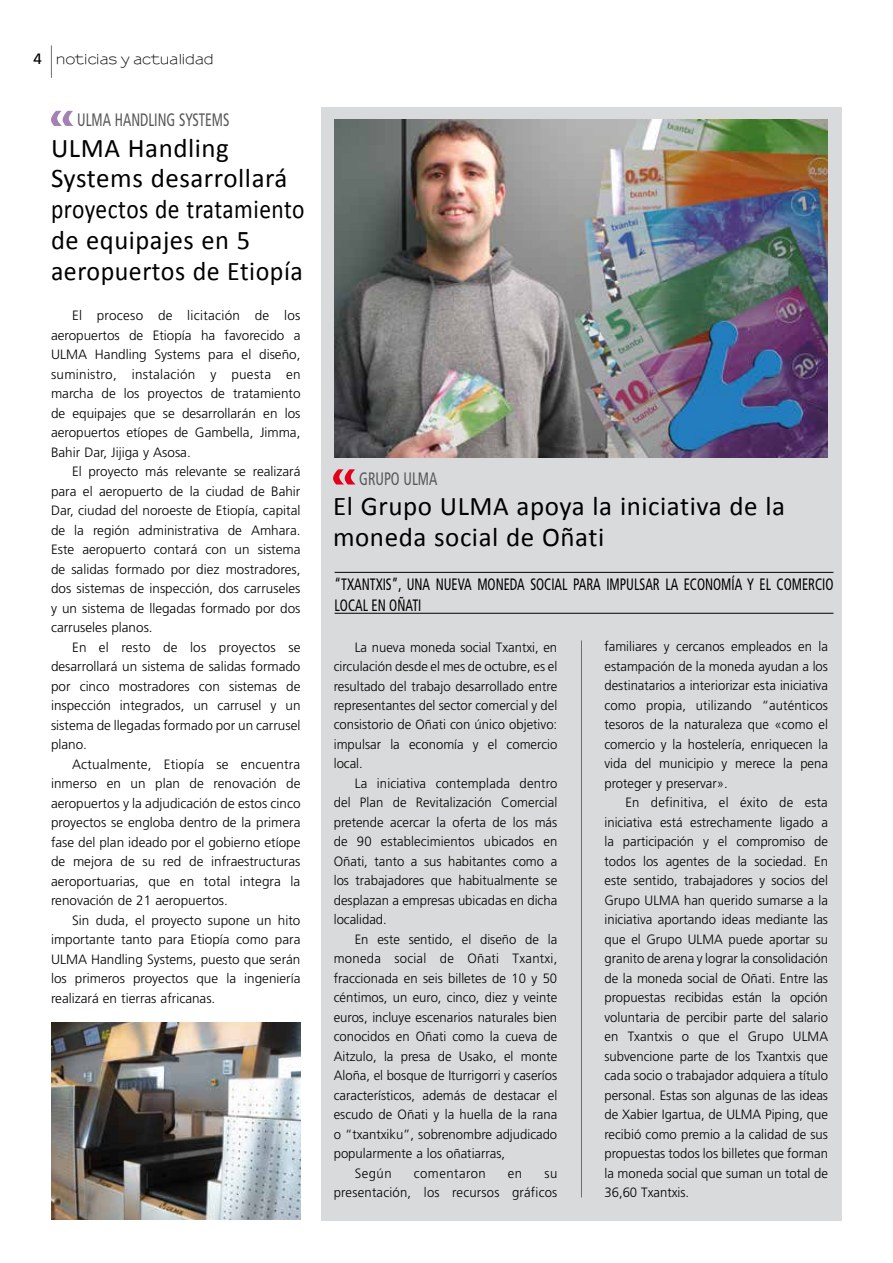
<style>
.page{position:relative;width:893px;height:1263px;background:#fff}
.page>*{position:absolute;margin:0;border:0;box-sizing:border-box;transform-origin:0 0}
.t1{font:27px/30.8px "Calibri";letter-spacing:.02em;color:#000}
.t2{font:condensed 18px "Frutiger LT Std";color:#58585a;scale:.8 1}
.t3{font:condensed 16.5px/21px "Frutiger LT Std";color:#000;scale:.8 1}
.t4{font:300 13.5px/19.5px "Frutiger LT Std";color:#000;text-align:justify}
.t5{font:300 13.5px/19.5px "Frutiger LT Std";letter-spacing:.02em;color:#000;text-align:right}
.t6{font:600 13.5px "Sansumi";color:#000}
.t7{font:300 13.5px "Frutiger LT Std";letter-spacing:.035em;color:#000}
.s1{font-family:"Frutiger LT Std";font-weight:400;font-size:15px}
</style>
<div class="page">
<div style="left:322px;top:107px;width:520px;height:1113px;background:#d9dadb"></div>
<hr style="left:51px;top:45px;width:1px;height:33px;background:#707172">
<hr style="left:581px;top:640px;width:1px;height:557px;background:#707172">
<img style="left:51px;top:1023px;width:249px;height:196px">
<img style="left:335px;top:120px;width:493px;height:337px">
<svg style="left:333px;top:469px;width:22px;height:15px"></svg>
<svg style="left:51px;top:111px;width:22px;height:15px"></svg>
<hr style="left:335px;top:572px;width:498px;height:1px;background:#000">
<hr style="left:335px;top:613px;width:498px;height:1px;background:#000">
<p class="t6" style="left:34px;top:52px;width:182px"><span class="s1">4</span> noticias y actualidad</p>
<h2 class="t2" style="left:77px;top:109px;width:192px">ULMA HANDLING SYSTEMS</h2>
<h1 class="t1" style="left:51px;top:131px;width:255px">ULMA Handling<br>Systems desarrollará proyectos de tratamiento de equipajes en 5 aeropuertos de Etiopía</h1>
<p class="t4" style="left:51px;top:306px;width:251px;text-indent:21px">El proceso de licitación de los aeropuertos de Etiopía ha favorecido a ULMA Handling Systems para el diseño, suministro, instalación y puesta en marcha de los proyectos de tratamiento de equipajes que se desarrollarán en los aeropuertos etíopes de Gambella, Jimma, Bahir Dar, Jijiga y Asosa.</p>
<p class="t4" style="left:51px;top:462px;width:251px;text-indent:21px">El proyecto más relevante se realizará para el aeropuerto de la ciudad de Bahir Dar, ciudad del noroeste de Etiopía, capital de la región administrativa de Amhara.<br>Este aeropuerto contará con un sistema de salidas formado por diez mostradores, dos sistemas de inspección, dos carruseles y un sistema de llegadas formado por dos carruseles planos.</p>
<p class="t4" style="left:51px;top:638px;width:251px;text-indent:21px">En el resto de los proyectos se desarrollará un sistema de salidas formado por cinco mostradores con sistemas de inspección integrados, un carrusel y un sistema de llegadas formado por un carrusel plano.</p>
<p class="t4" style="left:51px;top:755px;width:251px;text-indent:21px">Actualmente, Etiopía se encuentra inmerso en un plan de renovación de aeropuertos y la adjudicación de estos cinco proyectos se engloba dentro de la primera fase del plan ideado por el gobierno etíope de mejora de su red de infraestructuras aeroportuarias, que en total integra la renovación de 21 aeropuertos.</p>
<p class="t4" style="left:51px;top:911px;width:251px;text-indent:21px">Sin duda, el proyecto supone un hito importante tanto para Etiopía como para ULMA Handling Systems, puesto que serán los primeros proyectos que la ingeniería realizará en tierras africanas.</p>
<h2 class="t2" style="left:359px;top:468px;width:99px">GRUPO ULMA</h2>
<h1 class="t1" style="left:333px;top:490px;width:453px">El Grupo ULMA apoya la iniciativa de la moneda social de Oñati</h1>
<p class="t3" style="left:335px;top:574px;width:625px">“TXANTXIS”, UNA NUEVA MONEDA SOCIAL PARA IMPULSAR LA ECONOMÍA Y EL COMERCIO<br>LOCAL EN OÑATI</p>
<p class="t4" style="left:334px;top:637px;width:225px;text-indent:21px">La nueva moneda social Txantxi, en circulación desde el mes de octubre, es el resultado del trabajo desarrollado entre representantes del sector comercial y del consistorio de Oñati con único objetivo: impulsar la economía y el comercio local.</p>
<p class="t4" style="left:334px;top:774px;width:225px;text-indent:21px">La iniciativa contemplada dentro del Plan de Revitalización Comercial pretende acercar la oferta de los más de 90 establecimientos ubicados en Oñati, tanto a sus habitantes como a los trabajadores que habitualmente se desplazan a empresas ubicadas en dicha localidad.</p>
<p class="t4" style="left:355px;top:930px;width:204px">En este sentido, el diseño de la</p>
<p class="t5" style="left:334px;top:949px;width:225px">moneda social de Oñati Txantxi,</p>
<p class="t4" style="left:334px;top:969px;width:225px">fraccionada en seis billetes de 10 y 50</p>
<p class="t4" style="left:334px;top:988px;width:225px">céntimos, un euro, cinco, diez y veinte</p>
<p class="t4" style="left:334px;top:1008px;width:225px">euros, incluye escenarios naturales bien</p>
<p class="t4" style="left:334px;top:1027px;width:225px">conocidos en Oñati como la cueva de</p>
<p class="t4" style="left:334px;top:1047px;width:225px">Aitzulo, la presa de Usako, el monte</p>
<p class="t4" style="left:334px;top:1066px;width:225px">Aloña, el bosque de Iturrigorri y caseríos</p>
<p class="t4" style="left:334px;top:1086px;width:225px">característicos, además de destacar el</p>
<p class="t4" style="left:334px;top:1105px;width:225px">escudo de Oñati y la huella de la rana</p>
<p class="t4" style="left:334px;top:1125px;width:225px">o “txantxiku”, sobrenombre adjudicado</p>
<p class="t4" style="left:334px;top:1144px;width:173px">popularmente a los oñatiarras,</p>
<p class="t4" style="left:355px;top:1164px;width:38px">Según</p>
<p class="t7" style="left:414px;top:1165px;width:73px">comentaron</p>
<p class="t4" style="left:508px;top:1164px;width:16px">en</p>
<p class="t5" style="left:334px;top:1164px;width:225px">su<br>presentación, los recursos gráficos</p>
<p class="t4" style="left:604px;top:637px;width:225px">familiares y cercanos empleados en la estampación de la moneda ayudan a los destinatarios a interiorizar esta iniciativa como propia, utilizando “auténticos tesoros de la naturaleza que «como el comercio y la hostelería, enriquecen la vida del municipio y merece la pena proteger y preservar».</p>
<p class="t4" style="left:604px;top:793px;width:225px;text-indent:21px">En definitiva, el éxito de esta iniciativa está estrechamente ligado a la participación y el compromiso de todos los agentes de la sociedad. En este sentido, trabajadores y socios del Grupo ULMA han querido sumarse a la iniciativa aportando ideas mediante las que el Grupo ULMA puede aportar su granito de arena y lograr la consolidación de la moneda social de Oñati. Entre las propuestas recibidas están la opción voluntaria de percibir parte del salario en Txantxis o que el Grupo ULMA subvencione parte de los Txantxis que cada socio o trabajador adquiera a título personal. Estas son algunas de las ideas de Xabier Igartua, de ULMA Piping, que recibió como premio a la calidad de sus propuestas todos los billetes que forman la moneda social que suman un total de 36,60 Txantxis.</p>
</div>
